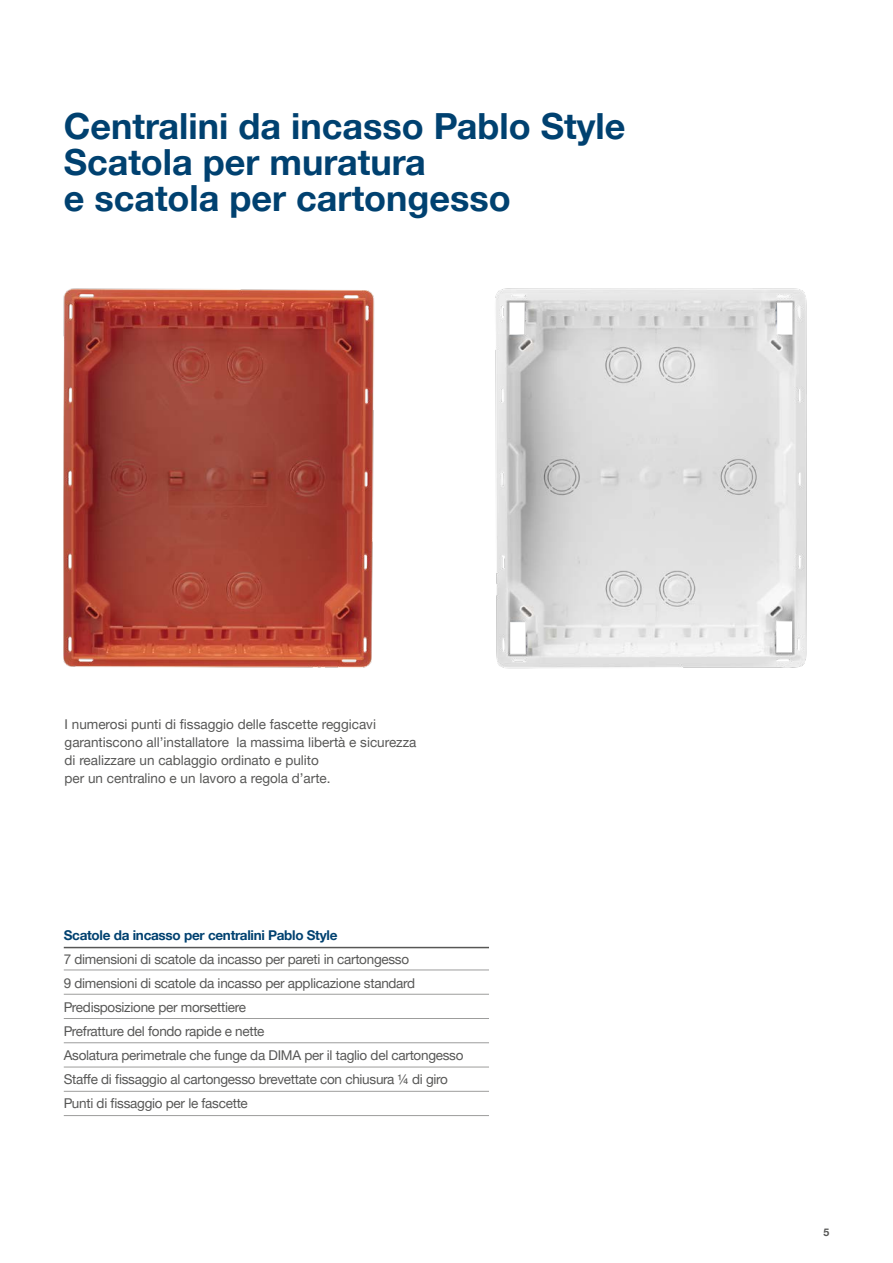
<style>
.page{position:relative;width:893px;height:1263px;background:#fff}
.page>*{position:absolute;margin:0;border:0;box-sizing:border-box;transform-origin:0 0}
.t1{font:700 36px/36px "Helvetica Neue LTW1 G";color:#004170}
.t2{font:13.5px/24px "Helvetica Neue LTW1 G";letter-spacing:-.02em;color:#575756}
.t3{font:13.5px/18px "Helvetica Neue LTW1 G";color:#575756}
.t4{font:700 13.5px "Helvetica Neue LTW1 G";letter-spacing:-.02em;color:#004170}
.t5{font:700 10.5px "Helvetica Neue LTW1 G";color:#575756}
</style>
<div class="page">
<hr style="left:64px;top:947px;width:425px;height:1px;background:#575756">
<hr style="left:64px;top:969px;width:425px;height:1px;background:#9d9d9c">
<hr style="left:64px;top:994px;width:425px;height:1px;background:#9d9d9c">
<hr style="left:64px;top:1018px;width:425px;height:1px;background:#9d9d9c">
<hr style="left:64px;top:1042px;width:425px;height:1px;background:#9d9d9c">
<hr style="left:64px;top:1067px;width:425px;height:1px;background:#9d9d9c">
<hr style="left:64px;top:1091px;width:425px;height:1px;background:#9d9d9c">
<hr style="left:64px;top:1115px;width:425px;height:1px;background:#9d9d9c">
<img style="left:495px;top:288px;width:312px;height:381px">
<img style="left:63px;top:288px;width:312px;height:380px">
<h1 class="t1" style="left:64px;top:108px;width:563px">Centralini da incasso Pablo Style<br>Scatola per muratura<br>e scatola per cartongesso</h1>
<p class="t3" style="left:65px;top:715px;width:353px">I numerosi punti di fissaggio delle fascette reggicavi garantiscono all’installatore la massima libertà e sicurezza di realizzare un cablaggio ordinato e pulito<br>per un centralino e un lavoro a regola d’arte.</p>
<p class="t4" style="left:64px;top:927px;width:275px">Scatole da incasso per centralini Pablo Style</p>
<p class="t2" style="left:64px;top:947px;width:401px">7 dimensioni di scatole da incasso per pareti in cartongesso<br>9 dimensioni di scatole da incasso per applicazione standard Predisposizione per morsettiere<br>Prefratture del fondo rapide e nette<br>Asolatura perimetrale che funge da DIMA per il taglio del cartongesso Staffe di fissaggio al cartongesso brevettate con chiusura ¼ di giro Punti di fissaggio per le fascette</p>
<p class="t5" style="left:823px;top:1226px;width:7px">5</p>
</div>
